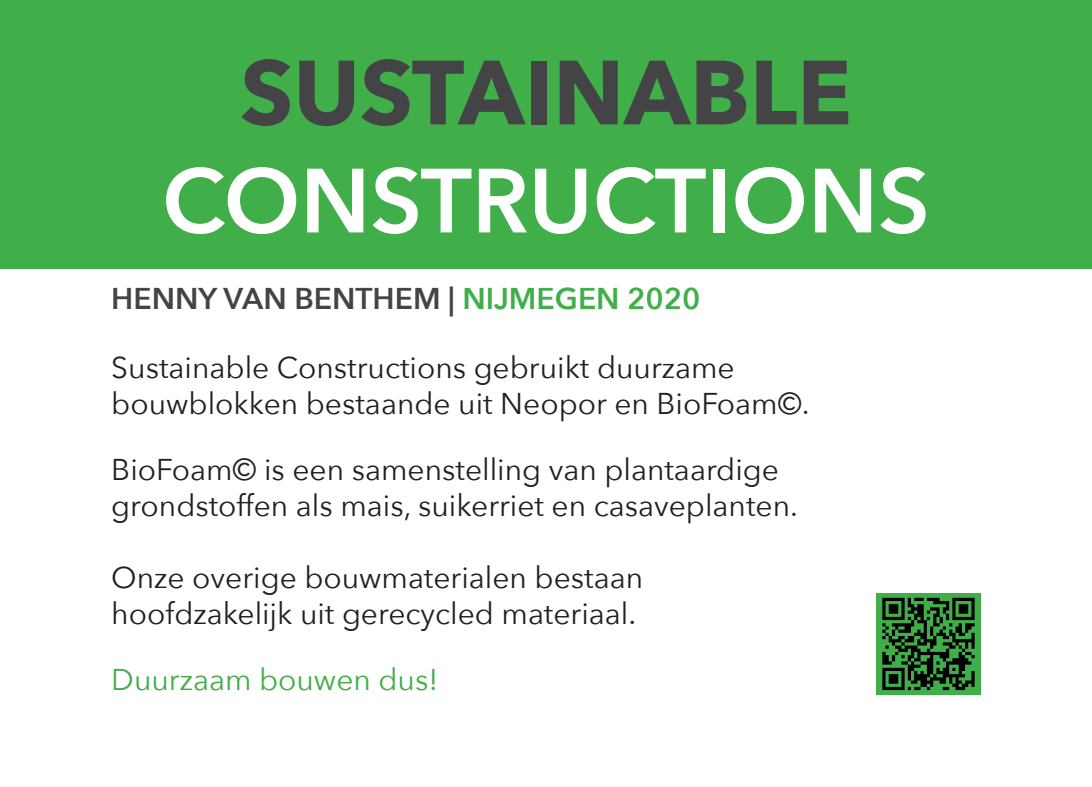
<style>
.page{position:relative;width:1092px;height:787px;background:#fff}
.page>*{position:absolute;margin:0;border:0;box-sizing:border-box;transform-origin:0 0}
.t1{font:600 90px "Avenir Next";color:#fff}
.t2{font:700 90px "Avenir Next";color:#444346}
.t3{font:30px "Avenir Next";color:#231f20}
.t4{font:600 30px "Avenir Next";color:#444346}
.t5{font:30px "Avenir Next";color:#40ae49}
.s1{color:#40ae49}
</style>
<div class="page">
<div style="left:0;top:0;width:1091px;height:268px;background:#40ae49"></div>
<div style="left:876px;top:593px;width:104px;height:101px;background:#40ae49"></div>
<svg style="left:882px;top:598px;width:92px;height:92px"></svg>
<p class="t2" style="left:240px;top:15px;width:613px">SUSTAINABLE</p>
<p class="t1" style="left:162px;top:124px;width:769px">CONSTRUCTIONS</p>
<p class="t4" style="left:111px;top:273px;width:590px">HENNY VAN BENTHEM | <span class="s1">NIJMEGEN 2020</span></p>
<p class="t3" style="left:111px;top:342px;width:625px">Sustainable Constructions gebruikt duurzame</p>
<p class="t3" style="left:111px;top:378px;width:699px">bouwblokken bestaande uit Neopor en BioFoam©.</p>
<p class="t3" style="left:111px;top:444px;width:669px">BioFoam© is een samenstelling van plantaardige</p>
<p class="t3" style="left:111px;top:480px;width:688px">grondstoffen als mais, suikerriet en casaveplanten.</p>
<p class="t3" style="left:111px;top:552px;width:533px">Onze overige bouwmaterialen bestaan</p>
<p class="t3" style="left:111px;top:588px;width:526px">hoofdzakelijk uit gerecycled materiaal.</p>
<p class="t5" style="left:111px;top:654px;width:328px">Duurzaam bouwen dus!</p>
</div>
